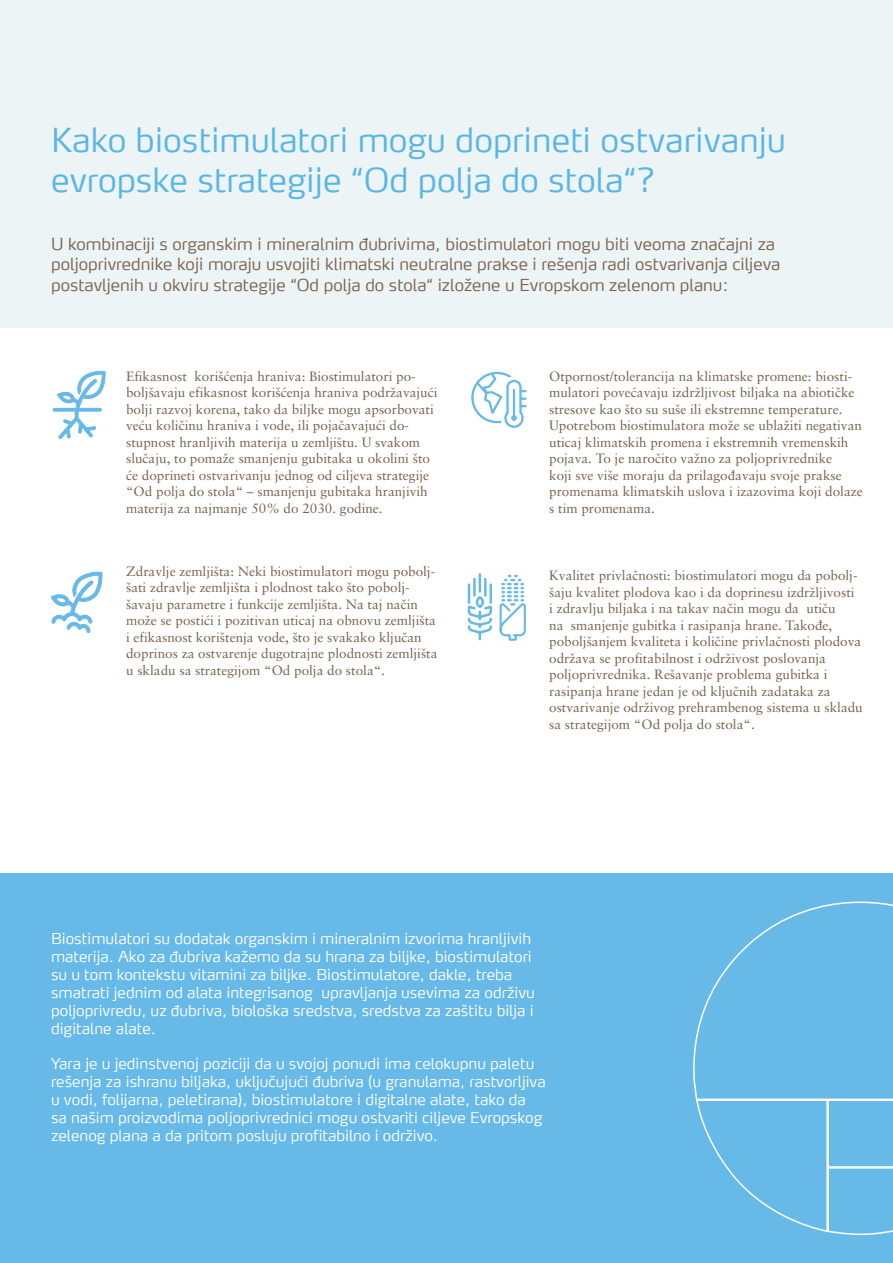
<style>
.page{position:relative;width:893px;height:1263px;background:#fff}
.page>*{position:absolute;margin:0;border:0;box-sizing:border-box;transform-origin:0 0}
.t1{font:300 33px/39.6px "Max CELF";color:#58b6e7}
.t2{font:300 16.5px/19.8px "Max CELF";color:#77624f}
.t3{font:300 15px/18px "Max CELF";color:#fff}
.t4{font:13.5px/16.5px "Sabon LT Pro";color:#77624f}
</style>
<div class="page">
<div style="left:0;top:0;width:893px;height:327px;background:#edf4f5"></div>
<div style="left:0;top:874px;width:893px;height:389px;background:#67b9e8"></div>
<svg style="left:53px;top:371px;width:53px;height:68px"></svg>
<svg style="left:51px;top:572px;width:52px;height:61px"></svg>
<svg style="left:471px;top:371px;width:56px;height:57px"></svg>
<svg style="left:467px;top:574px;width:59px;height:67px"></svg>
<svg style="left:693px;top:901px;width:200px;height:198px"></svg>
<svg style="left:696px;top:1099px;width:197px;height:136px"></svg>
<h1 class="t1" style="left:51px;top:120px;width:737px">Kako biostimulatori mogu doprineti ostvarivanju evropske strategije “Od polja do stola“?</h1>
<p class="t2" style="left:51px;top:234px;width:731px">U kombinaciji s organskim i mineralnim đubrivima, biostimulatori mogu biti veoma značajni za poljoprivrednike koji moraju usvojiti klimatski neutralne prakse i rešenja radi ostvarivanja ciljeva</p>
<p class="t2" style="left:51px;top:275px;width:679px">postavljenih u okviru strategije “Od polja do stola“ izložene u Evropskom zelenom planu:</p>
<p class="t4" style="left:126px;top:368px;width:313px">Efikasnost korišćenja hraniva: Biostimulatori po&shy;boljšavaju efikasnost korišćenja hraniva podržavajući bolji razvoj korena, tako da biljke mogu apsorbovati veću količinu hraniva i vode, ili pojačavajući do&shy;stupnost hranljivih materija u zemljištu. U svakom slučaju, to pomaže smanjenju gubitaka u okolini što će doprineti ostvarivanju jednog od ciljeva strategije “Od polja do stola“ – smanjenju gubitaka hranjivih materija za najmanje 50% do 2030. godine.</p>
<p class="t4" style="left:549px;top:367px;width:315px">Otpornost/tolerancija na klimatske promene: biosti&shy;mulatori povećavaju izdržljivost biljaka na abiotičke stresove kao što su suše ili ekstremne temperature.<br>Upotrebom biostimulatora može se ublažiti negativan uticaj klimatskih promena i ekstremnih vremenskih pojava. To je naročito važno za poljoprivrednike<br>koji sve više moraju da prilagođavaju svoje prakse promenama klimatskih uslova i izazovima koji dolaze s tim promenama.</p>
<p class="t4" style="left:126px;top:562px;width:313px">Zdravlje zemljišta: Neki biostimulatori mogu pobolj&shy;šati zdravlje zemljišta i plodnost tako što pobolj&shy;šavaju parametre i funkcije zemljišta. Na taj način može se postići i pozitivan uticaj na obnovu zemljišta i efikasnost korištenja vode, što je svakako ključan doprinos za ostvarenje dugotrajne plodnosti zemljišta u skladu sa strategijom “Od polja do stola“.</p>
<p class="t4" style="left:549px;top:567px;width:315px">Kvalitet privlačnosti: biostimulatori mogu da pobolj&shy;šaju kvalitet plodova kao i da doprinesu izdržljivosti<br>i zdravlju biljaka i na takav način mogu da utiču<br>na smanjenje gubitka i rasipanja hrane. Takođe, poboljšanjem kvaliteta i količine privlačnosti plodova održava se profitabilnost i održivost poslovanja poljoprivrednika. Rešavanje problema gubitka i rasipanja hrane jedan je od ključnih zadataka za ostvarivanje održivog prehrambenog sistema u skladu sa strategijom “Od polja do stola“.</p>
<p class="t3" style="left:51px;top:929px;width:485px">Biostimulatori su dodatak organskim i mineralnim izvorima hranljivih materija. Ako za đubriva kažemo da su hrana za biljke, biostimulatori su u tom kontekstu vitamini za biljke. Biostimulatore, dakle, treba smatrati jednim od alata integrisanog upravljanja usevima za održivu poljoprivredu, uz đubriva, biološka sredstva, sredstva za zaštitu bilja i digitalne alate.</p>
<p class="t3" style="left:51px;top:1054px;width:496px">Yara je u jedinstvenoj poziciji da u svojoj ponudi ima celokupnu paletu rešenja za ishranu biljaka, uključujući đubriva (u granulama, rastvorljiva u vodi, folijarna, peletirana), biostimulatore i digitalne alate, tako da<br>sa našim proizvodima poljoprivrednici mogu ostvariti ciljeve Evropskog zelenog plana a da pritom posluju profitabilno i održivo.</p>
</div>
